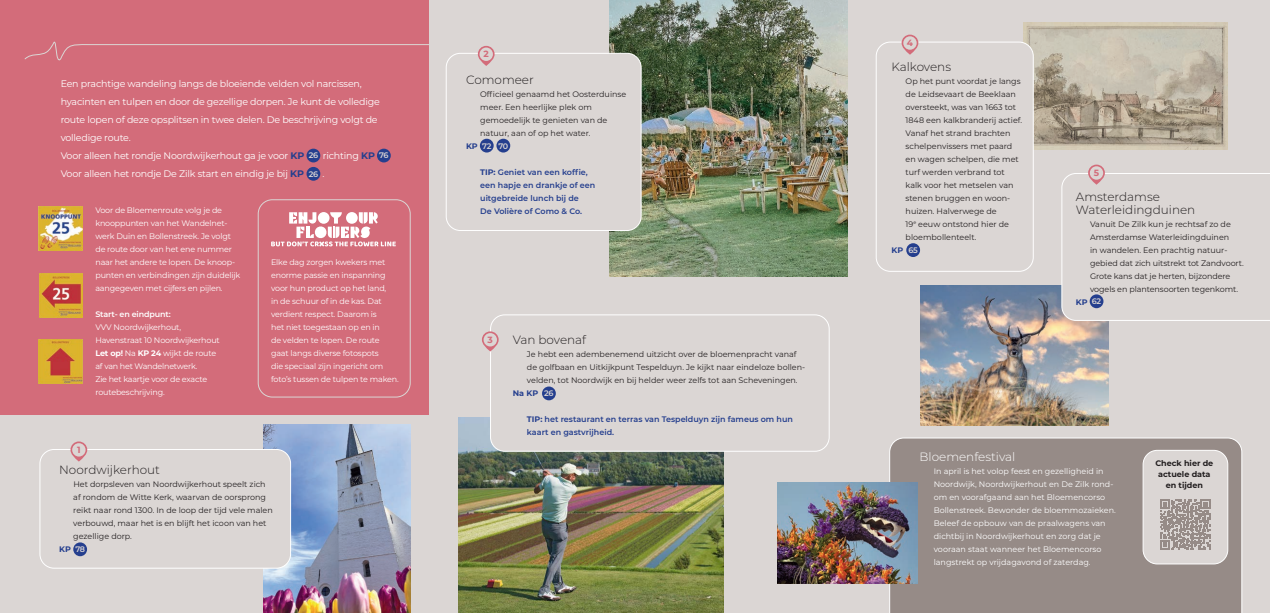
<style>
.page{position:relative;width:1270px;height:613px;background:#fff}
.page>*{position:absolute;margin:0;border:0;box-sizing:border-box;transform-origin:0 0}
.t1{font:300 12px "Montserrat";color:#231f20}
.t2{font:300 12px "Montserrat";color:#fff}
.t3{font:9.5px/18px "Montserrat";letter-spacing:-.02em;color:#fff}
.t4{font:700 9px "Montserrat";color:#d36c7a}
.t5{font:8px/13px "Montserrat";color:#231f20}
.t6{font:8px/13px "Montserrat";letter-spacing:-.02em;color:#fff}
.t7{font:8px/13px "Montserrat";color:#fff}
.t8{font:600 8px/13px "Montserrat";color:#253f8e}
.t9{font:700 8px/11px "Montserrat";color:#231f20;text-align:center}
.t10{font:600 8px "Montserrat";letter-spacing:-.045em;color:#dbd6d4}
.t11{font:600 8px "Montserrat";letter-spacing:-.02em;color:#fff}
.t12{font:700 8px "Montserrat";color:#253f8e}
.s1{font-weight:700;color:#253f8e}
.s2{font-weight:700}
</style>
<div class="page">
<div style="left:0;top:0;width:1270px;height:612px;background:#dbd6d4"></div>
<div style="left:0;top:0;width:428px;height:414px;background:#d36c7a"></div>
<svg style="left:24px;top:39px;width:409px;height:23px"></svg>
<div style="left:258px;top:199px;width:152px;height:198px;border:1px solid #dbd6d4;border-radius:14px"></div>
<img style="left:459px;top:417px;width:265px;height:195px">
<img style="left:264px;top:424px;width:146px;height:188px">
<div style="left:40px;top:449px;width:251px;height:119px;background:#dbd6d4;border-radius:14px"></div>
<div style="left:40px;top:449px;width:251px;height:119px;border:1px solid #fff;border-radius:14px"></div>
<img style="left:609px;top:0;width:239px;height:276px">
<div style="left:491px;top:315px;width:338px;height:136px;background:#dbd6d4;border-radius:14px"></div>
<div style="left:490px;top:314px;width:339px;height:137px;border:1px solid #fff;border-radius:14px"></div>
<div style="left:889px;top:437px;width:353px;height:175px;background:#968b87"></div>
<svg style="left:482px;top:331px;width:17px;height:20px"></svg>
<svg style="left:70px;top:441px;width:17px;height:20px"></svg>
<img style="left:1024px;top:23px;width:204px;height:127px">
<img style="left:920px;top:285px;width:189px;height:140px">
<div style="left:1062px;top:164px;width:208px;height:156px;background:#dbd6d4"></div>
<div style="left:876px;top:42px;width:157px;height:229px;background:#dbd6d4;border-radius:14px"></div>
<div style="left:876px;top:42px;width:157px;height:229px;border:1px solid #fff;border-radius:14px"></div>
<div style="left:307px;top:148px;width:13px;height:14px;background:#253f8e;border-radius:50%"></div>
<div style="left:307px;top:167px;width:13px;height:14px;background:#253f8e;border-radius:50%"></div>
<div style="left:73px;top:542px;width:14px;height:14px;background:#253f8e;border-radius:50%"></div>
<div style="left:377px;top:148px;width:14px;height:14px;background:#253f8e;border-radius:50%"></div>
<div style="left:906px;top:243px;width:14px;height:14px;background:#253f8e;border-radius:50%"></div>
<div style="left:1090px;top:294px;width:13px;height:14px;background:#253f8e;border-radius:50%"></div>
<div style="left:542px;top:386px;width:14px;height:14px;background:#253f8e;border-radius:50%"></div>
<div style="left:446px;top:53px;width:195px;height:177px;background:#dbd6d4;border-radius:14px"></div>
<div style="left:446px;top:53px;width:195px;height:177px;border:1px solid #fff;border-radius:14px"></div>
<svg style="left:478px;top:46px;width:17px;height:20px"></svg>
<div style="left:480px;top:139px;width:14px;height:13px;background:#253f8e;border-radius:50%"></div>
<div style="left:496px;top:139px;width:14px;height:13px;background:#253f8e;border-radius:50%"></div>
<img style="left:39px;top:206px;width:44px;height:44px">
<img style="left:39px;top:273px;width:44px;height:44px">
<img style="left:39px;top:339px;width:44px;height:44px">
<svg style="left:902px;top:35px;width:16px;height:20px"></svg>
<img style="left:778px;top:482px;width:139px;height:101px">
<div style="left:1143px;top:450px;width:85px;height:113px;background:#dbd6d4;border-radius:14px"></div>
<div style="left:1143px;top:450px;width:85px;height:114px;border:1px solid #fff;border-radius:14px"></div>
<svg style="left:1160px;top:499px;width:50px;height:50px"></svg>
<svg style="left:271px;top:212px;width:125px;height:34px"></svg>
<p class="t3" style="left:61px;top:74px;width:321px">Een prachtige wandeling langs de bloeiende velden vol narcissen, hyacinten en tulpen en door de gezellige dorpen. Je kunt de volledige route lopen of deze opsplitsen in twee delen. De beschrijving volgt de volledige route.</p>
<p class="t3" style="left:61px;top:146px;width:245px">Voor alleen het rondje Noordwijkerhout ga je voor <span class="s1">KP</span></p>
<p class="t3" style="left:323px;top:146px;width:54px">richting <span class="s1">KP</span></p>
<p class="t3" style="left:61px;top:164px;width:245px">Voor alleen het rondje De Zilk start en eindig je bij <span class="s1">KP</span></p>
<p class="t3" style="left:322px;top:164px;width:4px">.</p>
<p class="t10" style="left:309px;top:150px;width:11px">26</p>
<p class="t10" style="left:309px;top:168px;width:11px">26</p>
<p class="t10" style="left:379px;top:150px;width:11px">76</p>
<p class="t6" style="left:95px;top:203px;width:146px">Voor de Bloemenroute volg je de knooppunten van het Wandelnet&shy;werk Duin en Bollenstreek. Je volgt de route door van het ene nummer naar het andere te lopen. De knoop&shy;punten en verbindingen zijn duidelijk aangegeven met cijfers en pijlen.</p>
<p class="t11" style="left:95px;top:308px;width:77px">Start- en eindpunt:</p>
<p class="t6" style="left:95px;top:320px;width:126px">VVV Noordwijkerhout,<br>Havenstraat 10 Noordwijkerhout</p>
<p class="t6" style="left:95px;top:346px;width:122px"><span class="s2">Let op!</span> Na <span class="s2">KP 24</span> wijkt de route af van het Wandelnetwerk.<br>Zie het kaartje voor de exacte routebeschrijving.</p>
<p class="t4" style="left:77px;top:443px;width:5px">1</p>
<p class="t6" style="left:271px;top:255px;width:129px">Elke dag zorgen kwekers met enorme passie en inspanning voor hun product op het land,<br>in de schuur of in de kas. Dat verdient respect. Daarom is<br>het niet toegestaan op en in<br>de velden te lopen. De route gaat langs diverse fotospots<br>die speciaal zijn ingericht om foto’s tussen de tulpen te maken.</p>
<p class="t1" style="left:59px;top:461px;width:102px">Noordwijkerhout</p>
<p class="t5" style="left:73px;top:477px;width:201px">Het dorpsleven van Noordwijkerhout speelt zich af rondom de Witte Kerk, waarvan de oorsprong reikt naar rond 1300. In de loop der tijd vele malen verbouwd, maar het is en blijft het icoon van het gezellige dorp.</p>
<p class="t12" style="left:59px;top:543px;width:13px">KP</p>
<p class="t10" style="left:75px;top:543px;width:11px">78</p>
<p class="t4" style="left:484px;top:47px;width:7px">2</p>
<p class="t1" style="left:466px;top:71px;width:69px">Comomeer</p>
<p class="t5" style="left:480px;top:87px;width:148px">Officieel genaamd het Oosterduinse meer. Een heerlijke plek om gemoedelijk te genieten van de natuur, aan of op het water.</p>
<p class="t12" style="left:466px;top:140px;width:13px">KP</p>
<p class="t8" style="left:480px;top:165px;width:117px"><span class="s2">TIP:</span> Geniet van een koffie, een hapje en drankje of een uitgebreide lunch bij de<br>De Volière of Como &amp; Co.</p>
<p class="t10" style="left:482px;top:140px;width:11px">72</p>
<p class="t10" style="left:498px;top:140px;width:11px">70</p>
<p class="t4" style="left:488px;top:333px;width:7px">3</p>
<p class="t1" style="left:513px;top:331px;width:75px">Van bovenaf</p>
<p class="t5" style="left:527px;top:347px;width:280px">Je hebt een adembenemend uitzicht over de bloemenpracht vanaf de golfbaan en Uitkijkpunt Tespelduyn. Je kijkt naar eindeloze bollen&shy;velden, tot Noordwijk en bij helder weer zelfs tot aan Scheveningen.</p>
<p class="t12" style="left:513px;top:387px;width:27px">Na KP</p>
<p class="t8" style="left:527px;top:412px;width:267px"><span class="s2">TIP:</span> het restaurant en terras van Tespelduyn zijn fameus om hun kaart en gastvrijheid.</p>
<p class="t10" style="left:544px;top:387px;width:11px">26</p>
<p class="t4" style="left:907px;top:36px;width:8px">4</p>
<p class="t1" style="left:891px;top:58px;width:61px">Kalkovens</p>
<p class="t5" style="left:906px;top:74px;width:118px">Op het punt voordat je langs de Leidsevaart de Beeklaan oversteekt, was van 1663 tot<br>1848 een kalkbranderij actief.<br>Vanaf het strand brachten schelpenvissers met paard en wagen schelpen, die met turf werden verbrand tot kalk voor het metselen van stenen bruggen en woon&shy;huizen. Halverwege de<br>19<sup>e</sup> eeuw ontstond hier de bloembollenteelt.</p>
<p class="t12" style="left:891px;top:244px;width:13px">KP</p>
<p class="t10" style="left:908px;top:244px;width:11px">65</p>
<p class="t4" style="left:1094px;top:166px;width:7px">5</p>
<p class="t1" style="left:1076px;top:188px;width:86px">Amsterdamse</p>
<p class="t1" style="left:1076px;top:201px;width:121px">Waterleidingduinen</p>
<p class="t5" style="left:1090px;top:217px;width:155px">Vanuit De Zilk kun je rechtsaf zo de Amsterdamse Waterleidingduinen<br>in wandelen. Een prachtig natuur&shy;gebied dat zich uitstrekt tot Zandvoort.<br>Grote kans dat je herten, bijzondere vogels en plantensoorten tegenkomt.</p>
<p class="t12" style="left:1076px;top:296px;width:13px">KP</p>
<p class="t10" style="left:1092px;top:295px;width:11px">62</p>
<p class="t2" style="left:920px;top:448px;width:97px">Bloemenfestival</p>
<p class="t7" style="left:934px;top:464px;width:183px">In april is het volop feest en gezelligheid in Noordwijk, Noordwijkerhout en De Zilk rond&shy;om en voorafgaand aan het Bloemencorso Bollenstreek. Bewonder de bloemmozaïeken.<br>Beleef de opbouw van de praalwagens van dichtbij in Noordwijkerhout en zorg dat je vooraan staat wanneer het Bloemencorso langstrekt op vrijdagavond of zaterdag.</p>
<p class="t9" style="left:1155px;top:457px;width:60px">Check hier de actuele data en tijden</p>
</div>
